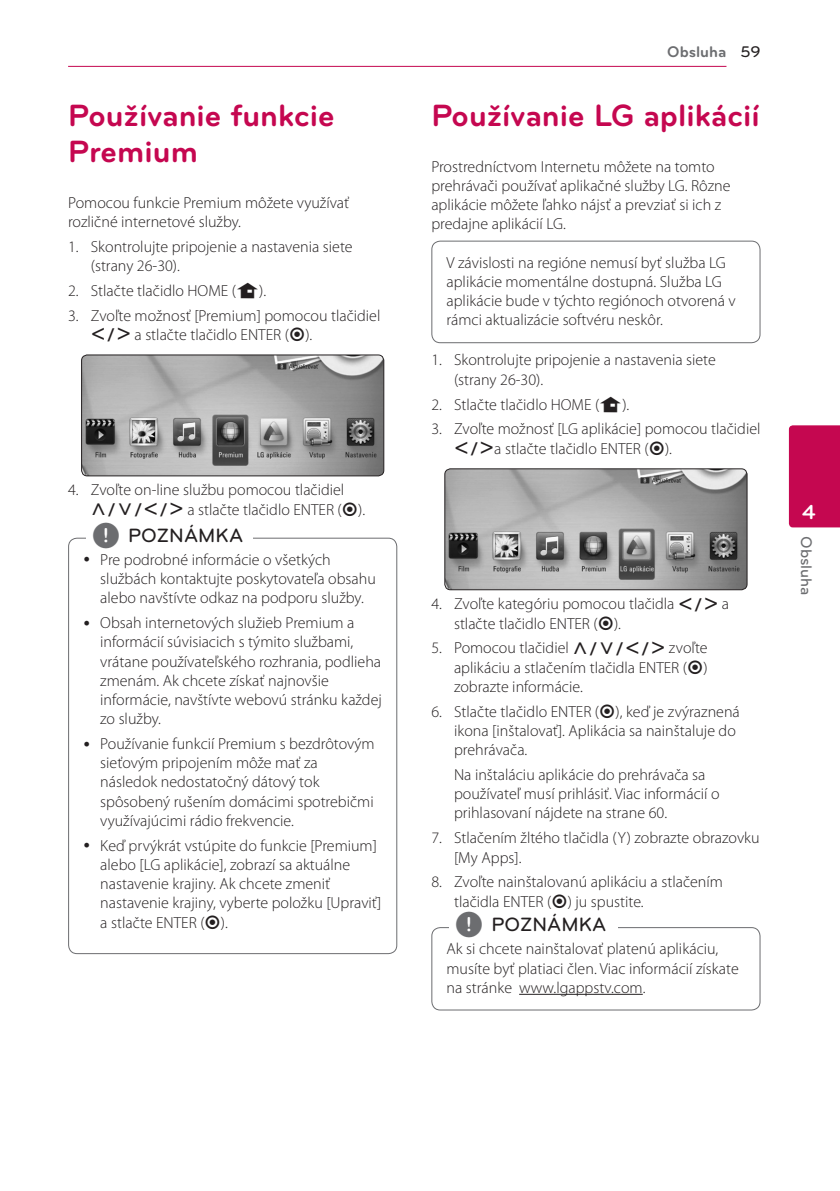
<style>
.page{position:relative;width:840px;height:1191px;background:#fff}
.page>*{position:absolute;margin:0;border:0;box-sizing:border-box;transform-origin:0 0}
.Title_1{font:700 32px/36px "Bryant LG";color:#c50750}
.t1{font:700 21px "Bryant LG";color:#fff}
.t2{font:500 20px "Bryant LG";color:#231f20}
.Content_text_Light{font:300 16px/19.2px "Myriad Pro";color:#231f20}
.Content_text_Num{font:300 16px/19.2px "Myriad Pro";color:#231f20}
.Contents_Text_Sub_Nu{font:300 16px/19.2px "Myriad Pro";color:#231f20}
.t3{font:700 16px "Bryant LG";color:#6c6d70}
.t4{font:500 16px "Bryant LG";color:#6c6d70}
.s1{font-family:"UPSYS Common";font-weight:400}
.s2{font-family:"UPSYS Common";font-weight:400;font-size:30px;color:#6c6d70}
.s3{font-weight:500;color:#231f20}
</style>
<div class="page">
<hr style="left:68px;top:66px;width:658px;height:1px;background:#c50750">
<div style="left:788px;top:425px;width:51px;height:102px;background:#c50750"></div>
<img style="left:82px;top:356px;width:301px;height:120px">
<div style="left:81px;top:354px;width:303px;height:122px;border:1px solid #231f20;border-radius:6px"></div>
<div style="left:431px;top:241px;width:329px;height:102px;border:1px solid #6c6d70;border-radius:9px"></div>
<img style="left:445px;top:469px;width:301px;height:121px">
<div style="left:444px;top:468px;width:303px;height:122px;border:1px solid #231f20;border-radius:6px"></div>
<hr style="left:519px;top:994px;width:123px;height:1px;background:#231f20">
<div style="left:431px;top:927px;width:329px;height:83px;border:1px solid #6c6d70;border-radius:9px"></div>
<div style="left:449px;top:921px;width:168px;height:20px;background:#fff"></div>
<p class="Title_1" style="left:68px;top:97px;width:268px">Používanie funkcie<br>Premium</p>
<p class="Content_text_Light" style="left:68px;top:192px;width:282px">Pomocou funkcie Premium môžete využívať rozličné internetové služby.</p>
<p class="Content_text_Num" style="left:91px;top:236px;width:263px;text-indent:-23px">1. Skontrolujte pripojenie a nastavenia siete (strany 26-30).</p>
<p class="Content_text_Num" style="left:68px;top:281px;width:199px">2. Stlačte tlačidlo HOME (<span class="s1">n</span>).</p>
<p class="Content_text_Num" style="left:91px;top:305px;width:291px;text-indent:-23px">3. Zvoľte možnosť [Premium] pomocou tlačidiel<br><span class="s1">A/D</span> a stlačte tlačidlo ENTER (<span class="s1">b</span>).</p>
<p class="Content_text_Num" style="left:91px;top:480px;width:276px;text-indent:-23px">4. Zvoľte on-line službu pomocou tlačidiel<br><span class="s1">W/S/A/D</span> a stlačte tlačidlo ENTER (<span class="s1">b</span>).</p>
<p class="Content_text_Light" style="left:100px;top:550px;width:277px">Pre podrobné informácie o všetkých službách kontaktujte poskytovateľa obsahu alebo navštívte odkaz na podporu služby.</p>
<p class="Content_text_Light" style="left:100px;top:613px;width:283px">Obsah internetových služieb Premium a informácií súvisiacich s týmito službami, vrátane používateľského rozhrania, podlieha zmenám. Ak chcete získať najnovšie informácie, navštívte webovú stránku každej zo služby.</p>
<p class="Content_text_Light" style="left:100px;top:734px;width:276px">Používanie funkcií Premium s bezdrôtovým sieťovým pripojením môže mať za následok nedostatočný dátový tok spôsobený rušením domácimi spotrebičmi využívajúcimi rádio frekvencie.</p>
<p class="Content_text_Light" style="left:100px;top:835px;width:282px">Keď prvýkrát vstúpite do funkcie [Premium] alebo [LG aplikácie], zobrazí sa aktuálne nastavenie krajiny. Ak chcete zmeniť nastavenie krajiny, vyberte položku [Upraviť] a stlačte ENTER (<span class="s1">b</span>).</p>
<p class="t2" style="left:92px;top:523px;width:153px"><span class="s2">,</span> POZNÁMKA</p>
<p class="t3" style="left:667px;top:42px;width:95px">Obsluha <span class="s3">59</span></p>
<p class="Title_1" style="left:431px;top:97px;width:330px">Používanie LG aplikácií</p>
<p class="Content_text_Light" style="left:431px;top:156px;width:300px">Prostredníctvom Internetu môžete na tomto prehrávači používať aplikačné služby LG. Rôzne aplikácie môžete ľahko nájsť a prevziať si ich z predajne aplikácií LG.</p>
<p class="Content_text_Light" style="left:446px;top:253px;width:290px">V závislosti na regióne nemusí byť služba LG aplikácie momentálne dostupná. Služba LG aplikácie bude v týchto regiónoch otvorená v rámci aktualizácie softvéru neskôr.</p>
<p class="Content_text_Num" style="left:454px;top:350px;width:263px;text-indent:-23px">1. Skontrolujte pripojenie a nastavenia siete (strany 26-30).</p>
<p class="Content_text_Num" style="left:431px;top:394px;width:199px">2. Stlačte tlačidlo HOME (<span class="s1">n</span>).</p>
<p class="Content_text_Num" style="left:454px;top:419px;width:308px;text-indent:-23px">3. Zvoľte možnosť [LG aplikácie] pomocou tlačidiel<br><span class="s1">A/D</span>a stlačte tlačidlo ENTER (<span class="s1">b</span>).</p>
<p class="Content_text_Num" style="left:454px;top:594px;width:276px;text-indent:-23px">4. Zvoľte kategóriu pomocou tlačidla <span class="s1">A/D</span> a stlačte tlačidlo ENTER (<span class="s1">b</span>).</p>
<p class="Content_text_Num" style="left:454px;top:638px;width:255px;text-align:justify;text-indent:-23px">5. Pomocou tlačidiel <span class="s1">W/S/A/D</span> zvoľte aplikáciu a stlačením tlačidla ENTER (<span class="s1">b</span>) zobrazte informácie.</p>
<p class="Content_text_Num" style="left:454px;top:701px;width:287px;text-indent:-23px">6. Stlačte tlačidlo ENTER (<span class="s1">b</span>), keď je zvýraznená ikona [inštalovať]. Aplikácia sa nainštaluje do prehrávača.</p>
<p class="Contents_Text_Sub_Nu" style="left:454px;top:765px;width:267px">Na inštaláciu aplikácie do prehrávača sa používateľ musí prihlásiť. Viac informácií o prihlasovaní nájdete na strane 60.</p>
<p class="Content_text_Num" style="left:454px;top:828px;width:307px;text-indent:-23px">7. Stlačením žltého tlačidla (Y) zobrazte obrazovku [My Apps].</p>
<p class="Content_text_Num" style="left:454px;top:872px;width:270px;text-indent:-23px">8. Zvoľte nainštalovanú aplikáciu a stlačením tlačidla ENTER (<span class="s1">b</span>) ju spustite.</p>
<p class="Content_text_Light" style="left:446px;top:939px;width:294px">Ak si chcete nainštalovať platenú aplikáciu, musíte byť platiaci člen. Viac informácií získate na stránke www.lgappstv.com.</p>
<p class="t2" style="left:454px;top:912px;width:153px"><span class="s2">,</span> POZNÁMKA</p>
<h2 class="t1" style="left:801px;top:499px;width:15px">4</h2>
<p class="t4" style="left:815px;top:536px;width:61px;rotate:90deg">Obsluha</p>
</div>
